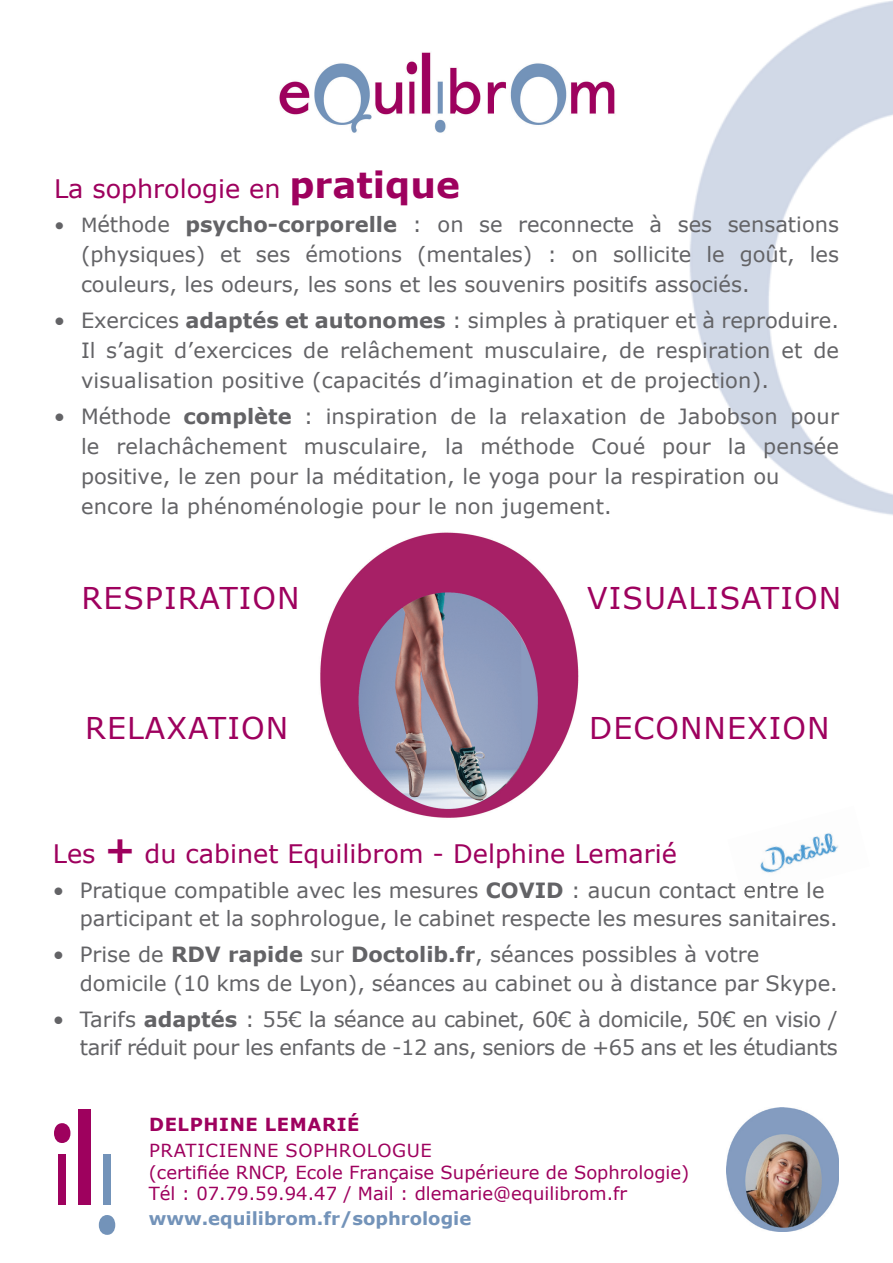
<style>
.page{position:relative;width:893px;height:1263px;background:#fff}
.page>*{position:absolute;margin:0;border:0;box-sizing:border-box;transform-origin:0 0}
.t1{font:30px "Verdana";letter-spacing:.035em;color:#9e015e}
.t2{font:25.5px "Verdana";color:#9e015e}
.t3{font:21px/30px "Verdana";color:#636366}
.t4{font:21px/28.5px "Verdana";letter-spacing:-.02em;color:#636366;text-align:right}
.t5{font:18px/21.6px "Verdana";color:#9e015e}
.t6{font:700 18px "Verdana";color:#7393b9}
.t7{font:700 18px "Verdana";letter-spacing:.035em;color:#9e015e}
.s1{font-weight:700;font-size:36px}
.s2{font-size:19.5px}
.s3{font-weight:700}
</style>
<div class="page">
<img style="left:689px;top:0;width:204px;height:515px">
<img style="left:279px;top:52px;width:336px;height:81px">
<div style="left:78px;top:1109px;width:13px;height:96px;background:#9e015e"></div>
<div style="left:99px;top:1215px;width:16px;height:20px;background:#7393b9;border-radius:50%"></div>
<div style="left:54px;top:1123px;width:16px;height:20px;background:#9e015e;border-radius:50%"></div>
<div style="left:103px;top:1155px;width:8px;height:50px;background:#7393b9"></div>
<div style="left:58px;top:1155px;width:8px;height:50px;background:#9e015e"></div>
<img style="left:727px;top:1108px;width:112px;height:124px">
<img style="left:760px;top:833px;width:79px;height:49px">
<img style="left:744px;top:882px;width:66px;height:16px">
<img style="left:320px;top:532px;width:259px;height:286px">
<p class="t2" style="left:54px;top:171px;width:407px">La sophrologie en <span class="s1">pratique</span></p>
<p class="t3" style="left:81px;top:209px;width:759px;text-align:justify;text-indent:-27px"><span class="s2">• M</span>éthode <span class="s3">psycho-corporelle</span> : on se reconnecte à ses sensations (physiques) et ses émotions (mentales) : on sollicite le goût, les couleurs, les odeurs, les sons et les souvenirs positifs associés.</p>
<p class="t3" style="left:81px;top:305px;width:760px;text-align:justify;text-indent:-27px">• Exercices <span class="s3">adaptés et autonomes</span> : simples à pratiquer et à reproduire.<br>Il s’agit d’exercices de relâchement musculaire, de respiration et de visualisation positive (capacités d’imagination et de projection).</p>
<p class="t3" style="left:81px;top:401px;width:760px;text-indent:-27px">• Méthode <span class="s3">complète</span> : inspiration de la relaxation de Jabobson pour le relachâchement musculaire, la méthode Coué pour la pensée positive, le zen pour la méditation, le yoga pour la respiration ou encore la phénoménologie pour le non jugement.</p>
<h1 class="t1" style="left:81px;top:577px;width:220px">RESPIRATION</h1>
<h1 class="t1" style="left:85px;top:707px;width:204px">RELAXATION</h1>
<h1 class="t1" style="left:587px;top:577px;width:256px">VISUALISATION</h1>
<h1 class="t1" style="left:589px;top:707px;width:242px">DECONNEXION</h1>
<p class="t2" style="left:53px;top:836px;width:626px">Les <span class="s1">+</span> du cabinet Equilibrom - Delphine Lemarié</p>
<p class="t3" style="left:80px;top:875px;width:759px;line-height:28.5px;text-indent:-27px">• Pratique compatible avec les mesures <span class="s3">COVID</span> : aucun contact entre le participant et la sophrologue, le cabinet respecte les mesures sanitaires.</p>
<p class="t3" style="left:80px;top:940px;width:759px;line-height:28.5px;text-indent:-27px">• Prise de <span class="s3">RDV rapide</span> sur <span class="s3">Doctolib.fr</span>, séances possibles à votre domicile (10 kms de Lyon), séances au cabinet ou à distance par Skype.</p>
<p class="t4" style="left:53px;top:1004px;width:787px">• Tarifs <span class="s3">adaptés</span> : 55€ la séance au cabinet, 60€ à domicile, 50€ en visio / tarif réduit pour les enfants de -12 ans, seniors de +65 ans et les étudiants</p>
<p class="t7" style="left:149px;top:1112px;width:212px">DELPHINE LEMARIÉ</p>
<p class="t5" style="left:149px;top:1139px;width:542px">PRATICIENNE SOPHROLOGUE<br>(certifiée RNCP, Ecole Française Supérieure de Sophrologie)<br>Tél : 07.79.59.94.47 / Mail : dlemarie@equilibrom.fr</p>
<p class="t6" style="left:149px;top:1205px;width:324px">www.equilibrom.fr/sophrologie</p>
</div>
